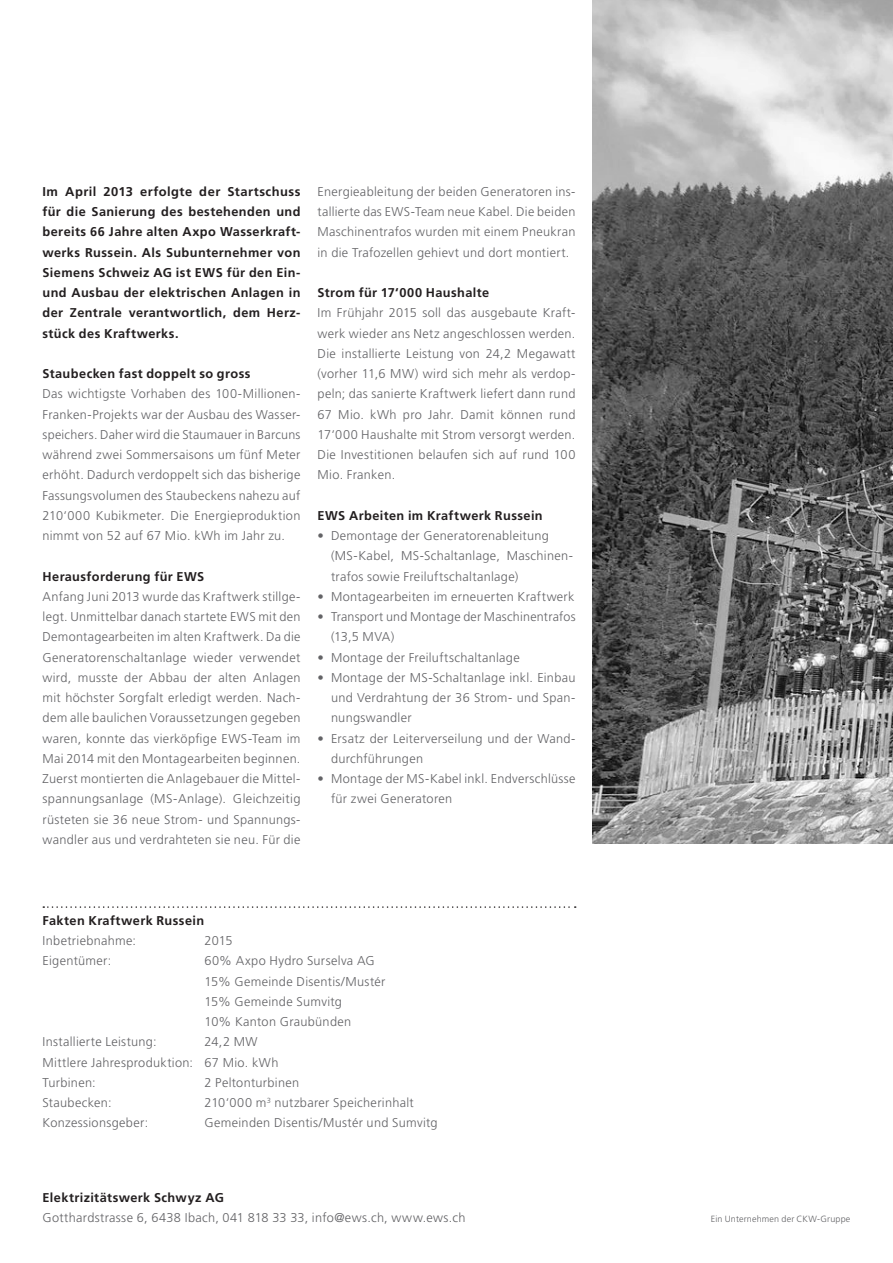
<style>
.page{position:relative;width:893px;height:1263px;background:#fff}
.page>*{position:absolute;margin:0;border:0;box-sizing:border-box;transform-origin:0 0}
.Lauftext_75__light{font:300 12.75px/20.2px "Frutiger LT Std";letter-spacing:.025em;color:#636366;text-align:justify}
.Lauftext_100__bold{font:700 12.75px/20.2px "Frutiger LT Std";letter-spacing:.03em;color:#231f20;text-align:justify}
.Absatzformat_1{font:300 12.75px "Frutiger LT Std";letter-spacing:.025em;color:#636366}
.Lauftext_75__light-2{font:700 12.75px "Frutiger LT Std";letter-spacing:.03em;color:#231f20}
.Absatzformat_1-2{font:700 12.75px "Frutiger LT Std";letter-spacing:.03em;color:#231f20}
.Lauftext_75__light-3{font:300 9px "Frutiger LT Std";letter-spacing:.015em;color:#636366}
.s1{font-weight:700}
</style>
<div class="page">
<img style="left:592px;top:0;width:301px;height:844px">
<svg style="left:43px;top:906px;width:533px;height:2px"></svg>
<p class="Lauftext_100__bold" style="left:43px;top:181px;width:259px">Im April 2013 erfolgte der Startschuss für die Sanierung des bestehenden und bereits 66 Jahre alten Axpo Wasserkraft&shy;werks Russein. Als Subunternehmer von Siemens Schweiz AG ist EWS für den Ein&shy;und Ausbau der elektrischen Anlagen in der Zentrale verantwortlich, dem Herz&shy;stück des Kraftwerks.</p>
<p class="Lauftext_100__bold" style="left:43px;top:364px;width:209px">Staubecken fast doppelt so gross</p>
<p class="Lauftext_75__light" style="left:43px;top:384px;width:259px">Das wichtigste Vorhaben des 100-Millionen-Franken-Projekts war der Ausbau des Wasser&shy;speichers. Daher wird die Staumauer in Barcuns während zwei Sommersaisons um fünf Meter erhöht. Dadurch verdoppelt sich das bisherige Fassungsvolumen des Staubeckens nahezu auf 210‘000 Kubikmeter. Die Energieproduktion nimmt von 52 auf 67 Mio. kWh im Jahr zu.</p>
<p class="Lauftext_100__bold" style="left:43px;top:566px;width:163px">Herausforderung für EWS</p>
<p class="Lauftext_75__light" style="left:43px;top:586px;width:259px">Anfang Juni 2013 wurde das Kraftwerk stillge&shy;legt. Unmittelbar danach startete EWS mit den Demontagearbeiten im alten Kraftwerk. Da die Generatorenschaltanlage wieder verwendet wird, musste der Abbau der alten Anlagen mit höchster Sorgfalt erledigt werden. Nach&shy;dem alle baulichen Voraussetzungen gegeben waren, konnte das vierköpfige EWS-Team im Mai 2014 mit den Montagearbeiten beginnen.<br>Zuerst montierten die Anlagebauer die Mittel&shy;spannungsanlage (MS-Anlage). Gleichzeitig rüsteten sie 36 neue Strom- und Spannungs&shy;wandler aus und verdrahteten sie neu. Für die</p>
<p class="Lauftext_75__light" style="left:317px;top:181px;width:259px">Energieableitung der beiden Generatoren ins&shy;tallierte das EWS-Team neue Kabel. Die beiden Maschinentrafos wurden mit einem Pneukran in die Trafozellen gehievt und dort montiert.</p>
<p class="Lauftext_75__light-2" style="left:317px;top:285px;width:173px">Strom für 17‘000 Haushalte</p>
<p class="Lauftext_75__light" style="left:317px;top:303px;width:259px">Im Frühjahr 2015 soll das ausgebaute Kraft&shy;werk wieder ans Netz angeschlossen werden.<br>Die installierte Leistung von 24,2 Megawatt (vorher 11,6 MW) wird sich mehr als verdop&shy;peln; das sanierte Kraftwerk liefert dann rund 67 Mio. kWh pro Jahr. Damit können rund 17‘000 Haushalte mit Strom versorgt werden.<br>Die Investitionen belaufen sich auf rund 100<br>Mio. Franken.</p>
<p class="Lauftext_100__bold" style="left:317px;top:505px;width:227px">EWS Arbeiten im Kraftwerk Russein</p>
<p class="Lauftext_75__light" style="left:317px;top:526px;width:233px"><span class="s1">•</span> Demontage der Generatorenableitung</p>
<p class="Lauftext_75__light" style="left:331px;top:546px;width:244px">(MS-Kabel, MS-Schaltanlage, Maschinen&shy;trafos sowie Freiluftschaltanlage)</p>
<p class="Lauftext_75__light" style="left:317px;top:586px;width:259px"><span class="s1">•</span> Montagearbeiten im erneuerten Kraftwerk</p>
<p class="Lauftext_75__light" style="left:331px;top:607px;width:246px;text-indent:-14px">• Transport und Montage der Maschinentrafos (13,5 MVA)</p>
<p class="Lauftext_75__light" style="left:317px;top:647px;width:204px">• Montage der Freiluftschaltanlage</p>
<p class="Lauftext_75__light" style="left:331px;top:667px;width:246px;text-indent:-14px">• Montage der MS-Schaltanlage inkl. Einbau und Verdrahtung der 36 Strom- und Span&shy;nungswandler</p>
<p class="Lauftext_75__light" style="left:331px;top:728px;width:246px;text-indent:-14px">• Ersatz der Leiterverseilung und der Wand&shy;durchführungen</p>
<p class="Lauftext_75__light" style="left:331px;top:769px;width:246px;text-indent:-14px">• Montage der MS-Kabel inkl. Endverschlüsse für zwei Generatoren</p>
<p class="Lauftext_75__light-2" style="left:43px;top:913px;width:163px">Fakten Kraftwerk Russein</p>
<p class="Lauftext_75__light" style="left:43px;top:931px;width:95px">Inbetriebnahme:</p>
<p class="Lauftext_75__light" style="left:205px;top:931px;width:29px">2015</p>
<p class="Lauftext_75__light" style="left:43px;top:951px;width:70px">Eigentümer:</p>
<p class="Lauftext_75__light" style="left:205px;top:951px;width:172px">60% Axpo Hydro Surselva AG</p>
<p class="Lauftext_75__light" style="left:205px;top:971px;width:182px">15% Gemeinde Disentis/Mustér</p>
<p class="Lauftext_75__light" style="left:205px;top:991px;width:139px">15% Gemeinde Sumvitg</p>
<p class="Lauftext_75__light" style="left:205px;top:1012px;width:148px">10% Kanton Graubünden</p>
<p class="Lauftext_75__light" style="left:43px;top:1032px;width:116px">Installierte Leistung:</p>
<p class="Lauftext_75__light" style="left:205px;top:1032px;width:55px">24,2 MW</p>
<p class="Lauftext_75__light" style="left:43px;top:1052px;width:237px">Mittlere Jahresproduktion: 67 Mio. kWh</p>
<p class="Lauftext_75__light" style="left:43px;top:1072px;width:55px">Turbinen:</p>
<p class="Lauftext_75__light" style="left:205px;top:1072px;width:96px">2 Peltonturbinen</p>
<p class="Lauftext_75__light" style="left:43px;top:1093px;width:71px">Staubecken:</p>
<p class="Lauftext_75__light" style="left:205px;top:1093px;width:211px">210‘000 m<sup>3</sup> nutzbarer Speicherinhalt</p>
<p class="Lauftext_75__light" style="left:43px;top:1113px;width:107px">Konzessionsgeber:</p>
<p class="Lauftext_75__light" style="left:205px;top:1113px;width:235px">Gemeinden Disentis/Mustér und Sumvitg</p>
<p class="Absatzformat_1-2" style="left:43px;top:1190px;width:183px">Elektrizitätswerk Schwyz AG</p>
<p class="Absatzformat_1" style="left:43px;top:1210px;width:425px">Gotthardstrasse 6, 6438 Ibach, 041 818 33 33, info@ews.ch, www.ews.ch</p>
<p class="Lauftext_75__light-3" style="left:711px;top:1214px;width:141px">Ein Unternehmen der CKW-Gruppe</p>
</div>
